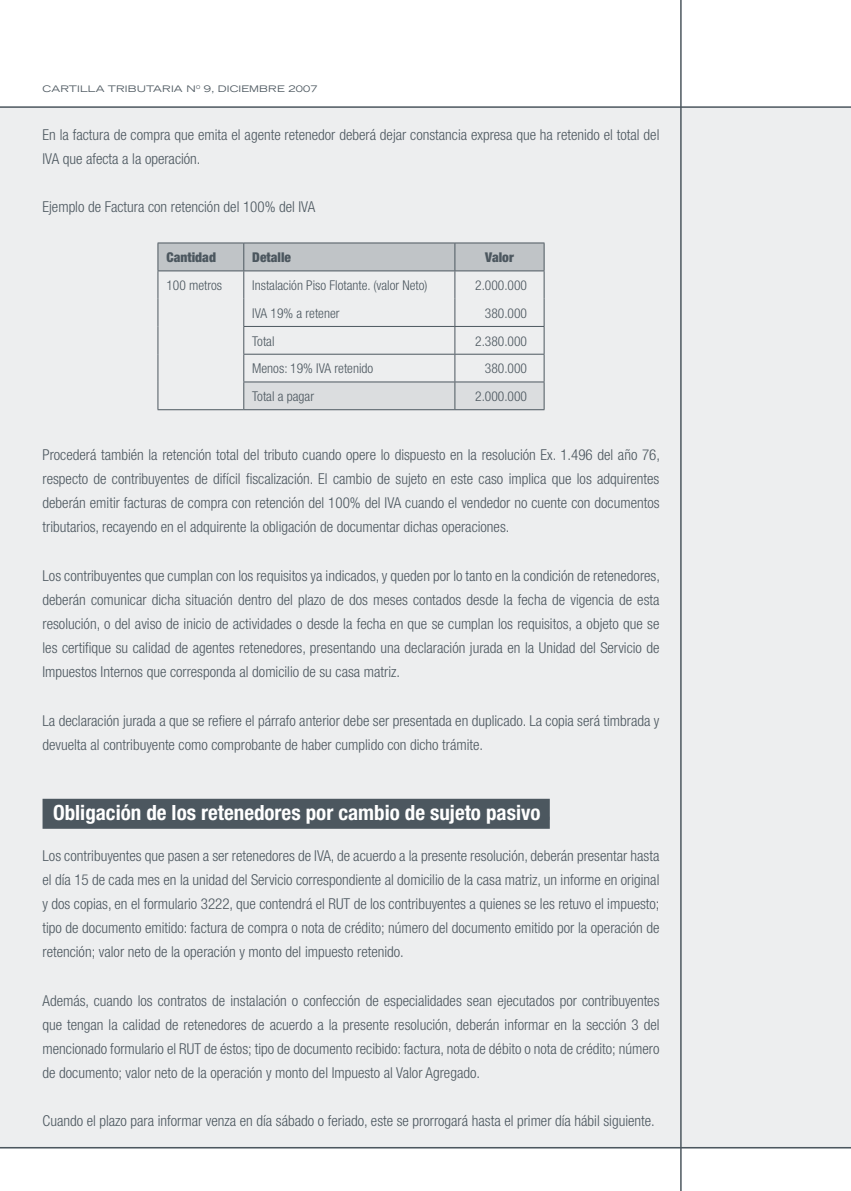
<style>
.page{position:relative;width:851px;height:1191px;background:#fff}
.page>*{position:absolute;margin:0;border:0;box-sizing:border-box;transform-origin:0 0}
.t1{font:700 condensed 21px "Helvetica Neue";color:#fff}
.t2{font:300 condensed 15px/24px "Helvetica Neue";color:#4c575f;text-align:justify}
.t3{font:300 condensed 13.5px "Helvetica Neue";color:#4c575f}
.t4{font:900 condensed 13.5px "Helvetica Neue";color:#4c575f}
.t5{font:expanded 9px "Trade Gothic LH";letter-spacing:.01em;color:#4c575f;scale:1.1 1}
.s1{color:#4c575f}
</style>
<div class="page">
<div style="left:0;top:107px;width:850px;height:1041px;background:#edeeef"></div>
<hr style="left:0;top:106px;width:850px;height:2px;background:#4c575f">
<hr style="left:0;top:1147px;width:850px;height:1px;background:#4c575f">
<hr style="left:680px;top:0;width:1px;height:1191px;background:#4c575f">
<hr style="left:850px;top:107px;width:1px;height:1041px;background:#edeeef">
<div style="left:43px;top:798px;width:506px;height:30px;background:#4c575f"></div>
<svg style="left:157px;top:243px;width:387px;height:167px"></svg>
<p class="t5" style="left:43px;top:82px;width:66px">CARTILLA TRI</p>
<p class="t5" style="left:128px;top:82px;width:25px">BUTARIA</p>
<p class="t5" style="left:186px;top:82px;width:120px">N<sup>0</sup> 9, DICI EMBR E 2007</p>
<p class="t2" style="left:43px;top:122px;width:618px">En la factura de compra que emita el agente retenedor deberá dejar constancia expresa que ha retenido el total del<br>IVA que afecta a la operación.</p>
<p class="t2" style="left:43px;top:195px;width:274px">Ejemplo de Factura con retención del 100% del IVA</p>
<p class="t4" style="left:166px;top:249px;width:51px">Cantidad</p>
<p class="t4" style="left:252px;top:249px;width:40px">Detalle</p>
<p class="t4" style="left:485px;top:249px;width:30px">Valor</p>
<p class="t3" style="left:166px;top:278px;width:57px">100 metros</p>
<p class="t3" style="left:252px;top:278px;width:177px">Instalación Piso Flotante. (valor Neto)</p>
<p class="t3" style="left:475px;top:278px;width:53px">2.000.000</p>
<p class="t3" style="left:252px;top:305px;width:89px">IVA 19% a retener</p>
<p class="t3" style="left:485px;top:305px;width:44px">380.000</p>
<p class="t3" style="left:252px;top:333px;width:24px">Total</p>
<p class="t3" style="left:475px;top:333px;width:53px">2.380.000</p>
<p class="t3" style="left:252px;top:361px;width:122px">Menos: 19% IVA retenido</p>
<p class="t3" style="left:485px;top:361px;width:44px">380.000</p>
<p class="t3" style="left:252px;top:389px;width:63px">Total a pagar</p>
<p class="t3" style="left:475px;top:389px;width:53px">2.000.000</p>
<p class="t2" style="left:43px;top:443px;width:619px">Procederá también la retención total del tributo cuando opere lo dispuesto en la resolución Ex. 1.496 del año 76, respecto de contribuyentes de difícil fiscalización. El cambio de sujeto en este caso implica que los adquirentes deberán emitir facturas de compra con retención del 100% del IVA cuando el vendedor no cuente con documentos tributarios, recayendo en el adquirente la obligación de documentar dichas operaciones.</p>
<p class="t2" style="left:43px;top:563px;width:619px">Los contribuyentes que cumplan con los requisitos ya indicados, y queden por lo tanto en la condición de retenedores, deberán comunicar dicha situación dentro del plazo de dos meses contados desde la fecha de vigencia de esta resolución, o del aviso de inicio de actividades o desde la fecha en que se cumplan los requisitos, a objeto que se les certifique su calidad de agentes retenedores, presentando una declaración jurada en la Unidad del Servicio de Impuestos Internos que corresponda al domicilio de su casa matriz.</p>
<p class="t2" style="left:43px;top:708px;width:618px">La declaración jurada a que se refiere el párrafo anterior debe ser presentada en duplicado. La copia será timbrada y devuelta al contribuyente como comprobante de haber cumplido con dicho trámite.</p>
<h1 class="t1" style="left:53px;top:800px;width:499px">Obligación de los retenedores por cambio de sujeto pasivo<span class="s1">..</span></h1>
<p class="t2" style="left:43px;top:843px;width:618px">Los contribuyentes que pasen a ser retenedores de IVA, de acuerdo a la presente resolución, deberán presentar hasta el día 15 de cada mes en la unidad del Servicio correspondiente al domicilio de la casa matriz, un informe en original y dos copias, en el formulario 3222, que contendrá el RUT de los contribuyentes a quienes se les retuvo el impuesto; tipo de documento emitido: factura de compra o nota de crédito; número del documento emitido por la operación de retención; valor neto de la operación y monto del impuesto retenido.</p>
<p class="t2" style="left:43px;top:988px;width:618px">Además, cuando los contratos de instalación o confección de especialidades sean ejecutados por contribuyentes que tengan la calidad de retenedores de acuerdo a la presente resolución, deberán informar en la sección 3 del mencionado formulario el RUT de éstos; tipo de documento recibido: factura, nota de débito o nota de crédito; número de documento; valor neto de la operación y monto del Impuesto al Valor Agregado.</p>
<p class="t2" style="left:43px;top:1108px;width:613px">Cuando el plazo para informar venza en día sábado o feriado, este se prorrogará hasta el primer día hábil siguiente.</p>
</div>
